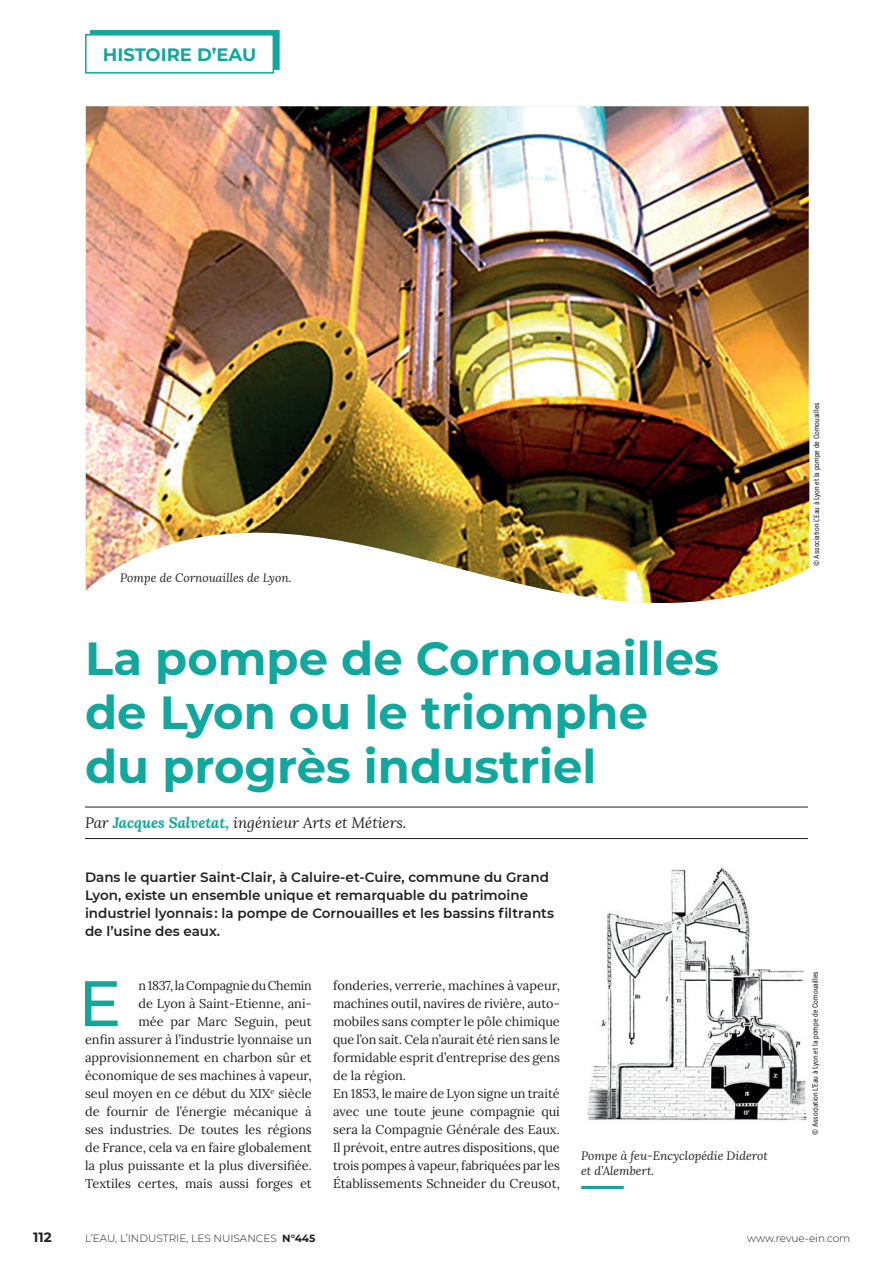
<style>
.page{position:relative;width:893px;height:1263px;background:#fff}
.page>*{position:absolute;margin:0;border:0;box-sizing:border-box;transform-origin:0 0}
.Lettrine_-_Histoire{font:500 64.2px "Montserrat";color:#12a79d}
.Titre_-_Histoire_d_e{font:700 46.5px/54px "Montserrat";color:#12a79d}
.t1{font:700 18px "Montserrat";color:#12a79d}
.Auteur_des_articles{font:italic 15px "Lora";color:#231f20}
.Chapo_-_Histoire_d_e{font:600 13.5px/18px "Montserrat";color:#231f20}
.t2{font:700 13.5px "Montserrat";color:#231f20}
.Lettrine_-_Histoire-2{font:12.75px/18px "Lora";color:#231f20;text-align:right}
.Texte_courant_-_Hist{font:12.75px/18px "Lora";color:#231f20;text-align:justify}
.Légende_photo{font:italic 12px "Lora";color:#231f20}
.t3{font:300 10.5px "Montserrat";color:#231f20}
.Copyright{font:7.5px "Roboto Condensed";color:#231f20}
.s1{font-weight:700;color:#12a79d}
.s2{font-weight:700}
</style>
<div class="page">
<div style="left:90px;top:30px;width:189px;height:40px;background:#12a79d"></div>
<div style="left:86px;top:35px;width:187px;height:38px;background:#fff"></div>
<div style="left:85px;top:34px;width:189px;height:40px;border:2px solid #12a79d"></div>
<img style="left:86px;top:106px;width:723px;height:498px">
<hr style="left:85px;top:838px;width:723px;height:1px;background:#231f20">
<hr style="left:85px;top:807px;width:723px;height:1px;background:#231f20">
<img style="left:587px;top:868px;width:220px;height:253px">
<hr style="left:581px;top:1186px;width:43px;height:3px;background:#12a79d">
<h3 class="t1" style="left:103px;top:42px;width:155px">HISTOIRE D’EAU</h3>
<p class="Légende_photo" style="left:120px;top:569px;width:173px">Pompe de Cornouailles de Lyon.</p>
<p class="Titre_-_Histoire_d_e" style="left:85px;top:629px;width:635px">La pompe de Cornouailles de Lyon ou le triomphe du progrès industriel</p>
<p class="Auteur_des_articles" style="left:85px;top:813px;width:323px">Par <span class="s1">Jacques Salvetat,</span> ingénieur Arts et Métiers.</p>
<p class="Chapo_-_Histoire_d_e" style="left:85px;top:868px;width:470px">Dans le quartier Saint-Clair, à Caluire-et-Cuire, commune du Grand Lyon, existe un ensemble unique et remarquable du patrimoine industriel lyonnais : la pompe de Cornouailles et les bassins filtrants de l’usine des eaux.</p>
<p class="Lettrine_-_Histoire-2" style="left:85px;top:976px;width:228px">n 1837, la Compagnie du Chemin<br>de Lyon à Saint-Etienne, ani-<br>mée par Marc Seguin, peut<br>enfin assurer à l’industrie lyonnaise un approvisionnement en charbon sûr et économique de ses machines à vapeur, seul moyen en ce début du XIX<sup>e</sup> siècle de fournir de l’énergie mécanique à ses industries. De toutes les régions de France, cela va en faire globalement la plus puissante et la plus diversifiée.<br>Textiles certes, mais aussi forges et</p>
<p class="Lettrine_-_Histoire-2" style="left:333px;top:976px;width:228px;text-align:justify">fonderies, verrerie, machines à vapeur, machines outil, navires de rivière, auto&shy;mobiles sans compter le pôle chimique que l’on sait. Cela n’aurait été rien sans le formidable esprit d’entreprise des gens de la région.</p>
<p class="Lettrine_-_Histoire" style="left:78px;top:958px;width:44px">E</p>
<p class="Texte_courant_-_Hist" style="left:333px;top:1084px;width:228px">En 1853, le maire de Lyon signe un traité avec une toute jeune compagnie qui sera la Compagnie Générale des Eaux.<br>Il prévoit, entre autres dispositions, que trois pompes à vapeur, fabriquées par les Établissements Schneider du Creusot,</p>
<p class="Légende_photo" style="left:581px;top:1148px;width:188px">Pompe à feu-Encyclopédie Diderot</p>
<p class="Légende_photo" style="left:581px;top:1162px;width:75px">et d’Alembert.</p>
<p class="Copyright" style="left:811px;top:566px;width:165px;rotate:-90deg">© Association L’Eau à Lyon et la pompe de Cornouailles</p>
<p class="Copyright" style="left:810px;top:1135px;width:165px;rotate:-90deg">© Association L’Eau à Lyon et la pompe de Cornouailles</p>
<p class="t2" style="left:33px;top:1227px;width:20px">112</p>
<p class="t3" style="left:85px;top:1231px;width:232px">L’EAU, L’INDUSTRIE, LES NUISANCES <span class="s2">N°445</span></p>
<p class="t3" style="left:747px;top:1231px;width:105px">www.revue-ein.com</p>
</div>
